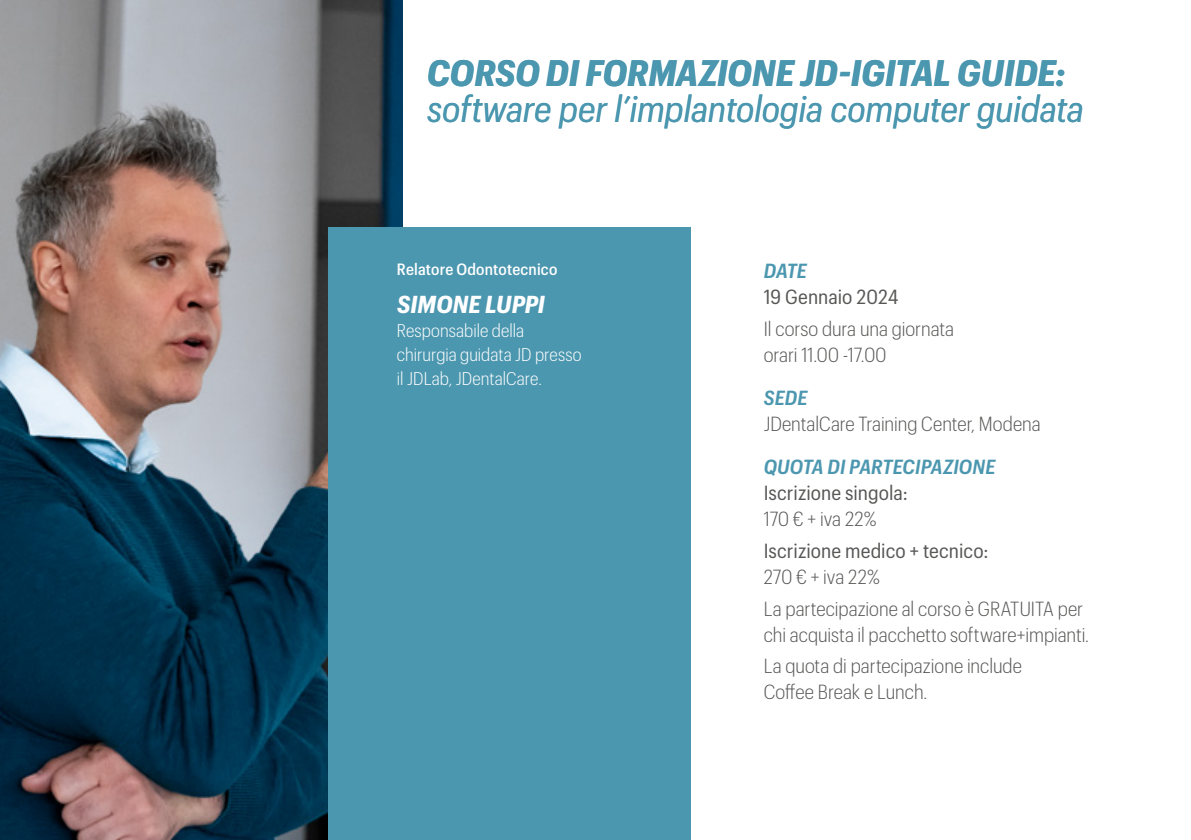
<style>
.page{position:relative;width:1191px;height:840px;background:#fff}
.page>*{position:absolute;margin:0;border:0;box-sizing:border-box;transform-origin:0 0}
.t1{font:italic 36px "Graphik Compact";letter-spacing:-.01em;color:#4c97b0}
.t2{font:italic 700 36px "Graphik Compact";color:#4c97b0}
.t3{font:italic 700 24px "Graphik Compact";letter-spacing:.005em;color:#fff}
.t4{font:300 20px/31.6px "Graphik Compact";color:#575756}
.t5{font:20px "Graphik Compact";letter-spacing:.005em;color:#575756}
.t6{font:italic 600 20px "Graphik Compact";letter-spacing:-.005em;color:#4c97b0}
.t7{font:300 18px/24px "Graphik Compact";letter-spacing:.005em;color:#fff}
.t8{font:500 16px "Graphik Compact";letter-spacing:.01em;color:#fff}
</style>
<div class="page">
<img style="left:0;top:0;width:403px;height:839px">
<div style="left:328px;top:227px;width:363px;height:612px;background:#4c97b0"></div>
<h1 class="t2" style="left:427px;top:46px;width:639px">CORSO DI FORMAZIONE JD-IGITAL GUIDE:</h1>
<h1 class="t1" style="left:427px;top:83px;width:658px">software per l’implantologia computer guidata</h1>
<p class="t8" style="left:397px;top:257px;width:162px">Relatore Odontotecnico</p>
<p class="t3" style="left:397px;top:286px;width:149px">SIMONE LUPPI</p>
<p class="t7" style="left:397px;top:317px;width:186px">Responsabile della chirurgia guidata JD presso il JDLab, JDentalCare.</p>
<p class="t6" style="left:763px;top:256px;width:45px">DATE</p>
<p class="t5" style="left:763px;top:282px;width:136px">19 Gennaio 2024</p>
<p class="t4" style="left:763px;top:314px;width:192px;line-height:26px">Il corso dura una giornata orari 11.00 -17.00</p>
<p class="t6" style="left:763px;top:383px;width:45px">SEDE</p>
<p class="t4" style="left:763px;top:406px;width:278px">JDentalCare Training Center, Modena</p>
<p class="t6" style="left:763px;top:452px;width:233px">QUOTA DI PARTECIPAZIONE</p>
<p class="t5" style="left:763px;top:478px;width:146px">Iscrizione singola:</p>
<p class="t4" style="left:763px;top:501px;width:114px">170 € + iva 22%</p>
<p class="t5" style="left:763px;top:536px;width:226px">Iscrizione medico + tecnico:</p>
<p class="t4" style="left:763px;top:559px;width:321px">270 € + iva 22%<br>La partecipazione al corso è GRATUITA per</p>
<p class="t4" style="left:763px;top:617px;width:327px">chi acquista il pacchetto software+impianti.<br>La quota di partecipazione include</p>
<p class="t4" style="left:763px;top:674px;width:165px">Coffee Break e Lunch.</p>
</div>
